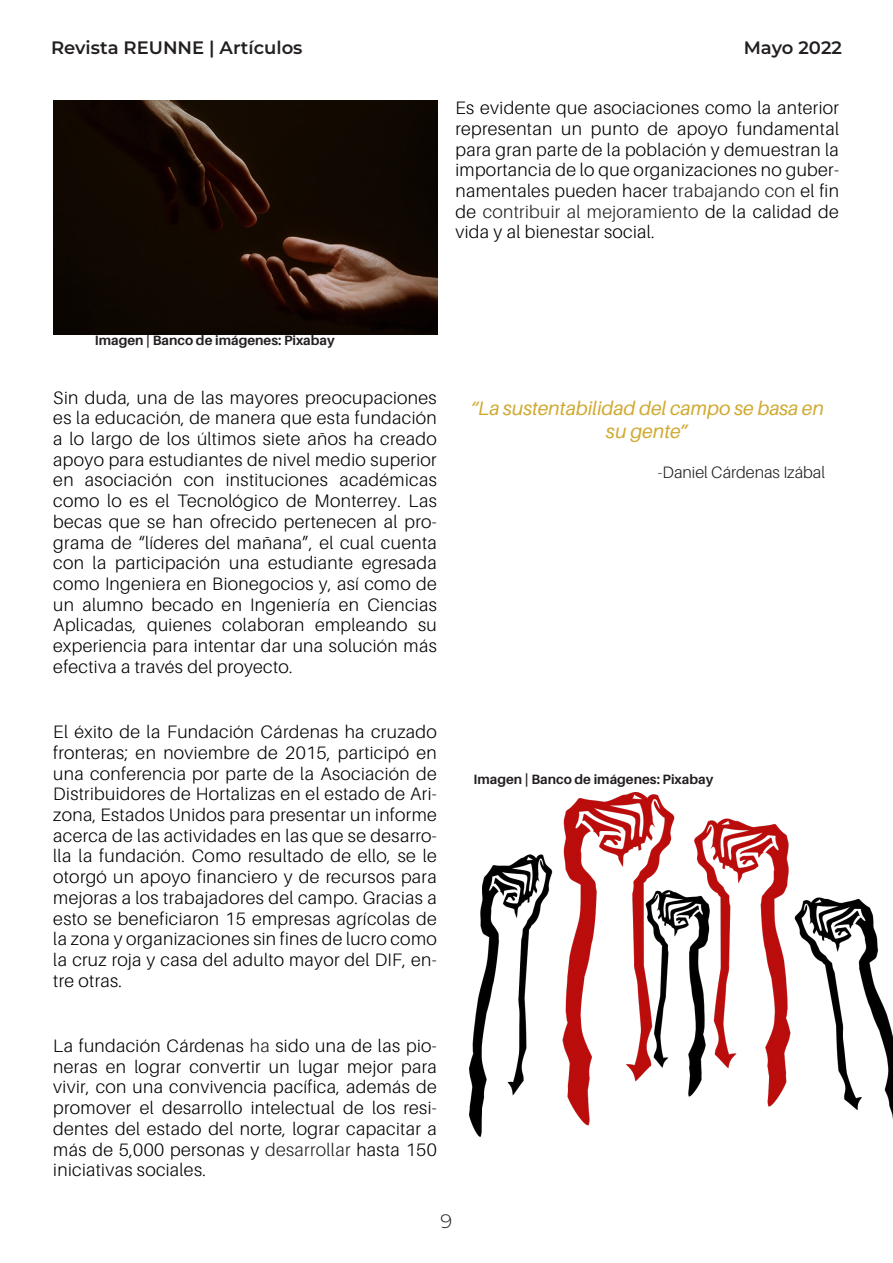
<style>
.page{position:relative;width:893px;height:1263px;background:#fff}
.page>*{position:absolute;margin:0;border:0;box-sizing:border-box;transform-origin:0 0}
.t1{font:italic 19.5px/23.4px "Aileron";color:#d1aa33;text-align:center}
.t2{font:100 19.5px "Montserrat";color:#231f20}
.t3{font:300 18px/20.7px "Aileron";letter-spacing:.02em;color:#000;text-align:justify}
.t4{font:100 18px "Montserrat";color:#231f20}
.t5{font:300 16.5px "Aileron";color:#231f20}
.t6{font:700 13.5px "Aileron";color:#231f20}
.s1{color:#231f20}
</style>
<div class="page">
<img style="left:53px;top:100px;width:384px;height:234px">
<img style="left:469px;top:793px;width:424px;height:344px">
<p class="t4" style="left:51px;top:36px;width:253px">Revista REUNNE | Artículos</p>
<p class="t4" style="left:744px;top:36px;width:100px">Mayo 2022</p>
<p class="t3" style="left:455px;top:98px;width:385px">Es evidente que asociaciones como la anterior representan un punto de apoyo fundamental para gran parte de la población y demuestran la importancia de lo que organizaciones no guber&shy;namentales pueden hacer <span class="s1">trabajando con</span> el fin de <span class="s1">contribuir al mejoramiento</span> de la calidad de vida y al bienestar social.</p>
<p class="t6" style="left:95px;top:332px;width:241px">Imagen | Banco de imágenes: Pixabay</p>
<p class="t3" style="left:53px;top:387px;width:385px">Sin duda, una de las mayores preocupaciones es la educación, de manera que esta fundación a lo largo de los últimos siete años ha creado apoyo para estudiantes de nivel medio superior en asociación con instituciones académicas como lo es el Tecnológico de Monterrey. Las becas que se han ofrecido pertenecen al pro&shy;grama de “líderes del mañana”, el cual cuenta con la participación una estudiante egresada como Ingeniera en Bionegocios y, así como de un alumno becado en Ingeniería en Ciencias Aplicadas, quienes colaboran empleando su experiencia para intentar dar una solución más efectiva a través del proyecto.</p>
<p class="t3" style="left:53px;top:722px;width:385px">El éxito de la Fundación Cárdenas ha cruzado fronteras; en noviembre de 2015, participó en una conferencia por parte de la Asociación de Distribuidores de Hortalizas en el estado de Ari&shy;zona, Estados Unidos para presentar un informe acerca de las actividades en las que se desarro&shy;lla la fundación. Como resultado de ello, se le otorgó un apoyo financiero y de recursos para mejoras a los trabajadores del campo. Gracias a esto se beneficiaron 15 empresas agrícolas de la zona y organizaciones sin fines de lucro como la cruz roja y casa del adulto mayor del DIF, en&shy;tre otras.</p>
<p class="t3" style="left:53px;top:1036px;width:385px">La fundación Cárdenas <span class="s1">ha</span> sido una de las pio&shy;neras en lograr convertir un lugar mejor para vivir, con una convivencia pacífica, además de promover el desarrollo intelectual de los resi&shy;dentes del estado del norte, lograr capacitar a más de 5,000 personas y <span class="s1">desarrollar</span> hasta 150 iniciativas sociales.</p>
<p class="t1" style="left:470px;top:396px;width:355px">“La sustentabilidad del campo se basa en su gente”</p>
<p class="t5" style="left:658px;top:463px;width:169px">-Daniel Cárdenas Izábal</p>
<p class="t6" style="left:473px;top:772px;width:241px">Imagen | Banco de imágenes: Pixabay</p>
<p class="t2" style="left:441px;top:1208px;width:13px">9</p>
</div>
